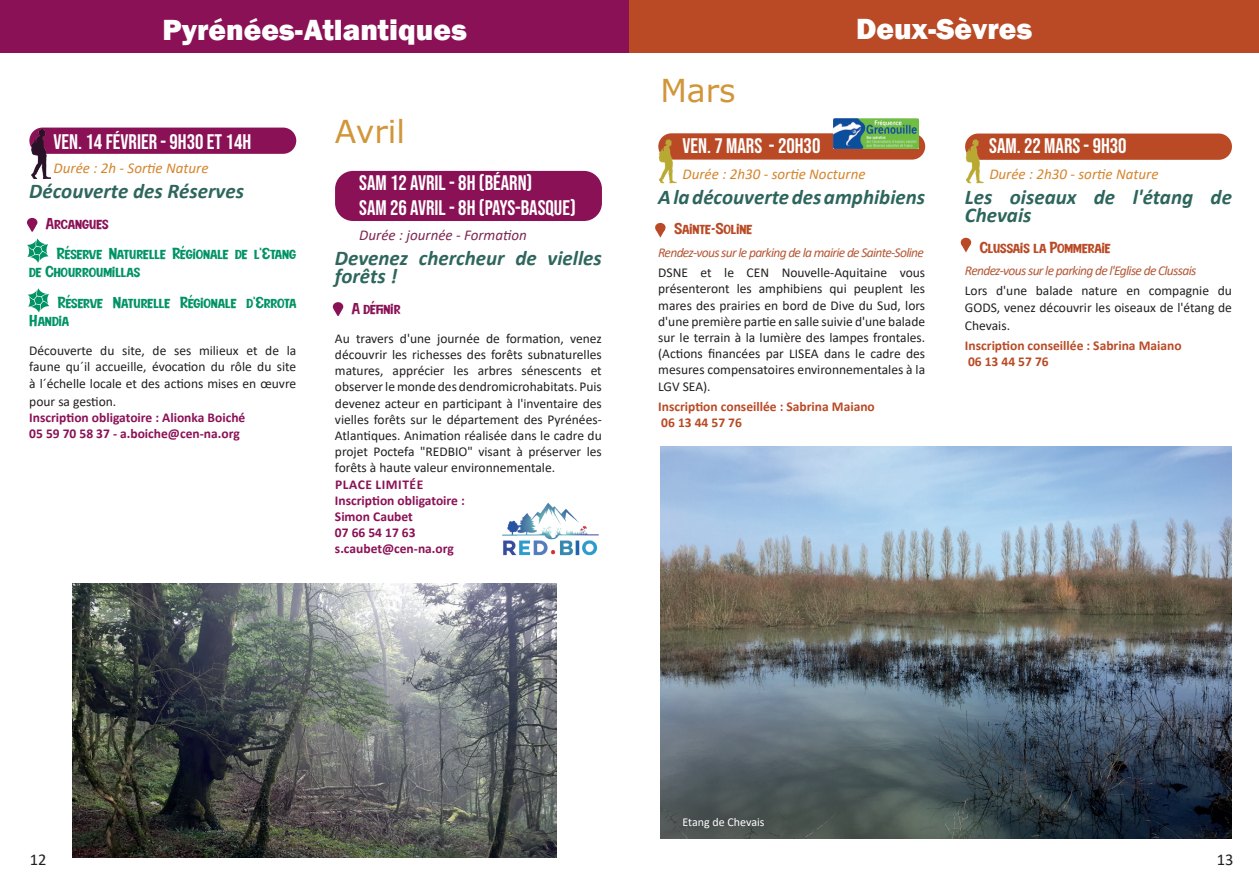
<style>
.page{position:relative;width:1259px;height:893px;background:#fff}
.page>*{position:absolute;margin:0;border:0;box-sizing:border-box;transform-origin:0 0}
.t1{font:31.5px "MS Reference Sans Serif";color:#d1963a}
.t2{font:800 30px "Franklin Gothic";color:#fff}
.t3{font:21px/25.2px "Bebas Neue";color:#fff}
.t4{font:italic 700 21px/18px "Calibri";color:#2d655c}
.t5{font:italic 700 21px/18px "Calibri";color:#2e665d}
.t6{font:16.5px "Calibri";color:#231f20}
.t7{font:15px/18px "Down Hill";color:#009365}
.t8{font:italic 15px "Calibri";color:#d5862d}
.t9{font:15px "Down Hill";color:#b94a25}
.t10{font:italic 15px "Calibri";color:#7e2652}
.t11{font:15px "Down Hill";color:#8b1156}
.t12{font:13.5px/16.2px "Calibri";color:#231f20;text-align:justify}
.t13{font:700 13.5px/16.2px "Calibri";color:#8b1156}
.t14{font:italic 13.5px "Calibri";letter-spacing:-.05em;color:#b65937}
.t15{font:700 13.5px/16.2px "Calibri";color:#b94a25}
.t16{font:12px "Calibri";color:#fff}
</style>
<div class="page">
<div style="left:0;top:0;width:629px;height:52px;background:#8b1156"></div>
<div style="left:29px;top:128px;width:267px;height:26px;background:#8b1156;border-radius:13px"></div>
<svg style="left:27px;top:218px;width:10px;height:14px"></svg>
<svg style="left:27px;top:238px;width:21px;height:25px"></svg>
<svg style="left:28px;top:288px;width:21px;height:25px"></svg>
<img style="left:31px;top:129px;width:20px;height:49px">
<div style="left:335px;top:171px;width:267px;height:50px;background:#8b1156;border-radius:18px"></div>
<svg style="left:333px;top:302px;width:10px;height:14px"></svg>
<img style="left:73px;top:583px;width:484px;height:274px">
<div style="left:658px;top:133px;width:267px;height:27px;background:#b94a25;border-radius:13px"></div>
<div style="left:965px;top:134px;width:267px;height:26px;background:#b94a25;border-radius:13px"></div>
<svg style="left:655px;top:223px;width:10px;height:15px"></svg>
<svg style="left:960px;top:238px;width:11px;height:14px"></svg>
<div style="left:629px;top:0;width:630px;height:52px;background:#b94a25"></div>
<img style="left:833px;top:119px;width:85px;height:29px">
<img style="left:660px;top:446px;width:571px;height:393px">
<img style="left:658px;top:133px;width:26px;height:51px">
<img style="left:965px;top:133px;width:26px;height:51px">
<img style="left:502px;top:502px;width:97px;height:54px">
<h2 class="t2" style="left:162px;top:11px;width:306px">Pyrénées-Atlantiques</h2>
<h3 class="t3" style="left:54px;top:129px;width:199px">VEN. 14 FÉVRIER - 9H30 ET 14H</h3>
<p class="t8" style="left:54px;top:158px;width:156px">Durée : 2h - Sortie Nature</p>
<h3 class="t5" style="left:29px;top:181px;width:216px">Découverte des Réserves</h3>
<p class="t11" style="left:46px;top:213px;width:64px">Arcangues</p>
<p class="t7" style="left:29px;top:245px;width:268px;text-indent:28px">Réserve Naturelle Régionale de l'Etang de Chourroumillas</p>
<p class="t7" style="left:29px;top:293px;width:268px;text-indent:28px">Réserve Naturelle Régionale d'Errota<br>Handia</p>
<p class="t12" style="left:29px;top:342px;width:268px">Découverte du site, de ses milieux et de la faune qu´il accueille, évocation du rôle du site à l´échelle locale et des actions mises en œuvre</p>
<p class="t12" style="left:29px;top:393px;width:89px">pour sa gestion.</p>
<p class="t13" style="left:29px;top:409px;width:218px">Inscription obligatoire : Alionka Boiché<br>05 59 70 58 37 - a.boiche@cen-na.org</p>
<h1 class="t1" style="left:335px;top:111px;width:72px">Avril</h1>
<h3 class="t3" style="left:359px;top:169px;width:218px">SAM 12 AVRIL - 8H (BÉARN)<br>SAM 26 AVRIL - 8H (PAYS-BASQUE)</h3>
<p class="t10" style="left:359px;top:225px;width:169px">Durée : journée - Formation</p>
<h3 class="t5" style="left:335px;top:248px;width:268px">Devenez chercheur de vielles forêts !</h3>
<p class="t11" style="left:352px;top:299px;width:50px">A définir</p>
<p class="t12" style="left:335px;top:330px;width:268px">Au travers d'une journée de formation, venez découvrir les richesses des forêts subnaturelles matures, apprécier les arbres sénescents et observer le monde des dendromicrohabitats. Puis devenez acteur en participant à l'inventaire des vielles forêts sur le département des Pyrénées-Atlantiques. Animation réalisée dans le cadre du projet Poctefa "REDBIO" visant à préserver les forêts à haute valeur environnementale.</p>
<p class="t13" style="left:335px;top:476px;width:131px">PLACE LIMITÉE<br>Inscription obligatoire :<br>Simon Caubet<br>07 66 54 17 63 s.caubet@cen-na.org</p>
<h1 class="t1" style="left:660px;top:70px;width:77px">Mars</h1>
<h2 class="t2" style="left:856px;top:9px;width:178px">Deux-Sèvres</h2>
<h3 class="t3" style="left:682px;top:133px;width:139px">VEN. 7 MARS - 20H30</h3>
<h3 class="t3" style="left:989px;top:133px;width:139px">SAM. 22 MARS - 9H30</h3>
<p class="t8" style="left:682px;top:163px;width:185px">Durée : 2h30 - sortie Nocturne</p>
<p class="t8" style="left:989px;top:164px;width:171px">Durée : 2h30 - sortie Nature</p>
<h3 class="t4" style="left:658px;top:187px;width:268px">A la découverte des amphibiens</h3>
<p class="t9" style="left:674px;top:219px;width:80px">Sainte-Soline</p>
<p class="t14" style="left:658px;top:243px;width:267px">Rendez-vous sur le parking de la mairie de Sainte-Soline</p>
<p class="t12" style="left:658px;top:264px;width:268px">DSNE et le CEN Nouvelle-Aquitaine vous présenteront les amphibiens qui peuplent les mares des prairies en bord de Dive du Sud, lors d'une première partie en salle suivie d'une balade sur le terrain à la lumière des lampes frontales. (Actions financées par LISEA dans le cadre des mesures compensatoires environnementales à la LGV SEA).</p>
<p class="t15" style="left:658px;top:398px;width:218px">Inscription conseillée : Sabrina Maiano<br>06 13 44 57 76</p>
<h3 class="t4" style="left:965px;top:187px;width:268px">Les oiseaux de l'étang de<br>Chevais</h3>
<p class="t9" style="left:979px;top:237px;width:132px">Clussais la Pommeraie</p>
<p class="t14" style="left:965px;top:261px;width:233px">Rendez-vous sur le parking de l'Eglise de Clussais</p>
<p class="t12" style="left:965px;top:282px;width:268px">Lors d'une balade nature en compagnie du<br>GODS, venez découvrir les oiseaux de l'étang de</p>
<p class="t12" style="left:965px;top:317px;width:47px">Chevais.</p>
<p class="t15" style="left:965px;top:337px;width:218px">Inscription conseillée : Sabrina Maiano<br>06 13 44 57 76</p>
<p class="t16" style="left:682px;top:813px;width:84px">Etang de Chevais</p>
<p class="t6" style="left:30px;top:848px;width:18px">12</p>
<p class="t6" style="left:1216px;top:848px;width:18px">13</p>
</div>
